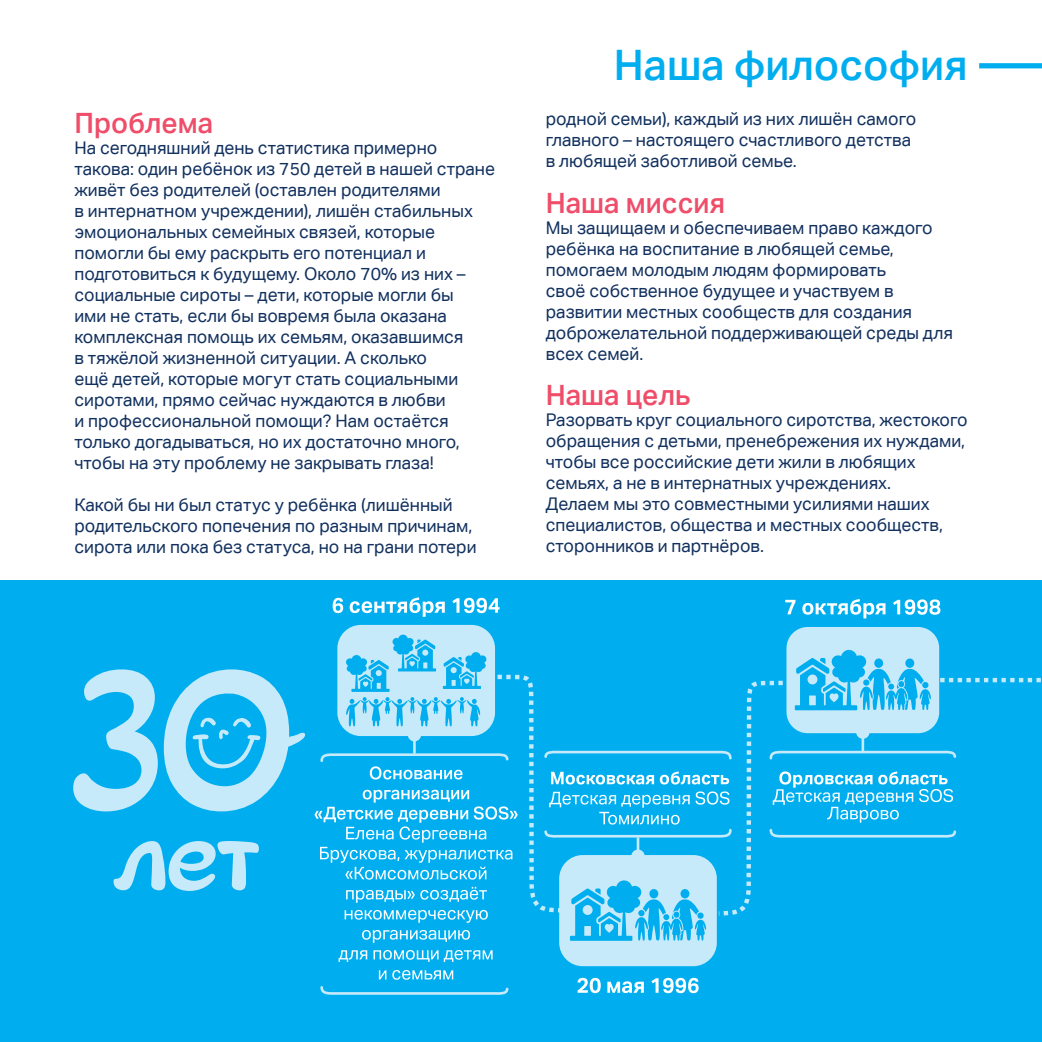
<style>
.page{position:relative;width:1042px;height:1042px;background:#fff}
.page>*{position:absolute;margin:0;border:0;box-sizing:border-box;transform-origin:0 0}
.t1{font:500 42px "Aktiv Grotesk Corp";color:#00aeef}
.t2{font:500 28px "Aktiv Grotesk Corp";color:#ef4d69}
.t3{font:17.5px/21px "Aktiv Grotesk Corp";color:#12315f}
</style>
<div class="page">
<div style="left:979px;top:63px;width:63px;height:5px;background:#00aeef"></div>
<div style="left:0;top:581px;width:1042px;height:461px;background:#00aeef"></div>
<svg style="left:114px;top:841px;width:145px;height:50px"></svg>
<svg style="left:73px;top:669px;width:85px;height:142px"></svg>
<svg style="left:164px;top:669px;width:142px;height:142px"></svg>
<svg style="left:333px;top:597px;width:167px;height:20px"></svg>
<div style="left:337px;top:625px;width:158px;height:111px;border:14px solid #c6eafa;border-radius:17px"></div>
<svg style="left:785px;top:599px;width:155px;height:19px"></svg>
<div style="left:786px;top:627px;width:153px;height:106px;border:9px solid #c6eafa;border-radius:17px"></div>
<svg style="left:314px;top:634px;width:727px;height:359px"></svg>
<h2 class="t2" style="left:74px;top:106px;width:140px">Проблема</h2>
<p class="t3" style="left:74px;top:137px;width:422px">На сегодняшний день статистика примерно такова: один ребёнок из 750 детей в нашей стране живёт без родителей (оставлен родителями<br>в интернатном учреждении), лишён стабильных эмоциональных семейных связей, которые помогли бы ему раскрыть его потенциал и подготовиться к будущему. Около 70% из них – социальные сироты – дети, которые могли бы<br>ими не стать, если бы вовремя была оказана комплексная помощь их семьям, оказавшимся<br>в тяжёлой жизненной ситуации. А сколько<br>ещё детей, которые могут стать социальными сиротами, прямо сейчас нуждаются в любви<br>и профессиональной помощи? Нам остаётся только догадываться, но их достаточно много, чтобы на эту проблему не закрывать глаза!</p>
<p class="t3" style="left:74px;top:494px;width:404px">Какой бы ни был статус у ребёнка (лишённый родительского попечения по разным причинам, сирота или пока без статуса, но на грани потери</p>
<h1 class="t1" style="left:614px;top:39px;width:355px">Наша философия</h1>
<p class="t3" style="left:546px;top:109px;width:372px">родной семьи), каждый из них лишён самого главного – настоящего счастливого детства в любящей заботливой семье.</p>
<h2 class="t2" style="left:546px;top:186px;width:181px">Наша миссия</h2>
<p class="t3" style="left:546px;top:217px;width:408px">Мы защищаем и обеспечиваем право каждого ребёнка на воспитание в любящей семье, помогаем молодым людям формировать<br>своё собственное будущее и участвуем в развитии местных сообществ для создания доброжелательной поддерживающей среды для всех семей.</p>
<h2 class="t2" style="left:546px;top:378px;width:146px">Наша цель</h2>
<p class="t3" style="left:546px;top:409px;width:423px">Разорвать круг социального сиротства, жестокого обращения с детьми, пренебрежения их нуждами, чтобы все российские дети жили в любящих семьях, а не в интернатных учреждениях.<br>Делаем мы это совместными усилиями наших специалистов, общества и местных сообществ, сторонников и партнёров.</p>
</div>
